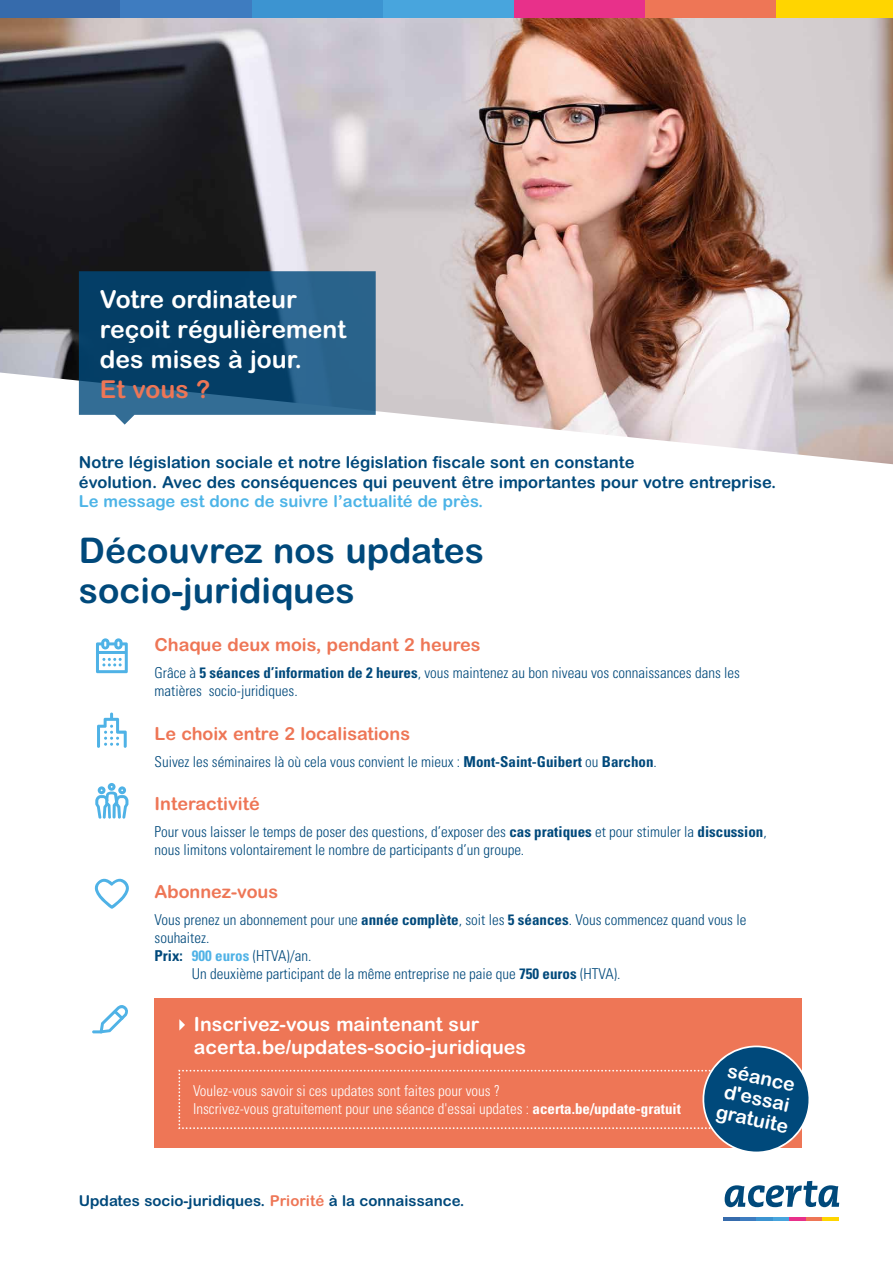
<style>
.page{position:relative;width:893px;height:1263px;background:#fff}
.page>*{position:absolute;margin:0;border:0;box-sizing:border-box;transform-origin:0 0}
.t1{font:700 35.4px/40.5px "Arial Rounded MT Std";color:#00497b}
.t2{font:700 24.75px/30px "Arial Rounded MT Std";color:#fff}
.t3{font:700 24.75px "Arial Rounded MT Std";color:#ee7656}
.t4{font:700 19.5px/21px "Arial Rounded MT Std";color:#fff}
.t5{font:700 18px "Arial Rounded MT Std";color:#ee7656}
.t6{font:700 16.5px/19.8px "Arial Rounded MT Std";color:#00497b}
.t7{font:700 16.5px "Arial Rounded MT Std";color:#4db4e7}
.t8{font:300 condensed 15px/18px "Univers LT Std";color:#00497b}
.t9{font:300 condensed 15px/18px "Univers LT Std";color:#fff}
.t10{font:700 15px "Arial Rounded MT Std";color:#00497b}
.s1{font-weight:700}
.s2{font-weight:700;color:#4fb2e6}
.s3{color:#ee7656}
</style>
<div class="page">
<img style="left:0;top:17px;width:893px;height:447px">
<div style="left:154px;top:999px;width:648px;height:149px;background:#ee7656"></div>
<div style="left:0;top:0;width:121px;height:17px;background:#366bac"></div>
<div style="left:121px;top:0;width:131px;height:17px;background:#3e7cc0"></div>
<div style="left:252px;top:0;width:131px;height:17px;background:#3c94d1"></div>
<div style="left:383px;top:0;width:131px;height:17px;background:#48a5dd"></div>
<div style="left:514px;top:0;width:131px;height:17px;background:#e8308a"></div>
<div style="left:645px;top:0;width:131px;height:17px;background:#ee7656"></div>
<div style="left:776px;top:0;width:117px;height:17px;background:#ffd500"></div>
<hr style="left:724px;top:1218px;width:16px;height:3px;background:#366bac">
<hr style="left:740px;top:1218px;width:16px;height:3px;background:#3e7cc0">
<hr style="left:756px;top:1218px;width:17px;height:3px;background:#3c94d1">
<hr style="left:773px;top:1218px;width:16px;height:3px;background:#48a5dd">
<hr style="left:789px;top:1218px;width:17px;height:3px;background:#e8308a">
<hr style="left:806px;top:1218px;width:16px;height:3px;background:#ee7656">
<hr style="left:822px;top:1218px;width:17px;height:3px;background:#ffd500">
<svg style="left:725px;top:1181px;width:114px;height:26px"></svg>
<svg style="left:79px;top:271px;width:297px;height:154px;background:#245a80"></svg>
<svg style="left:96px;top:638px;width:32px;height:35px"></svg>
<svg style="left:95px;top:783px;width:33px;height:36px"></svg>
<svg style="left:97px;top:712px;width:30px;height:36px"></svg>
<svg style="left:95px;top:879px;width:34px;height:30px"></svg>
<svg style="left:179px;top:1019px;width:6px;height:11px"></svg>
<svg style="left:178px;top:1045px;width:631px;height:107px"></svg>
<svg style="left:92px;top:1005px;width:36px;height:28px"></svg>
<h2 class="t2" style="left:100px;top:284px;width:248px">Votre ordinateur reçoit régulièrement des mises à jour.</h2>
<h2 class="t3" style="left:100px;top:374px;width:112px">Et vous ?</h2>
<p class="t6" style="left:79px;top:452px;width:699px">Notre législation sociale et notre législation fiscale sont en constante<br>évolution. Avec des conséquences qui peuvent être importantes pour votre entreprise.</p>
<p class="t7" style="left:79px;top:492px;width:406px">Le message est donc de suivre l’actualité de près.</p>
<h1 class="t1" style="left:79px;top:530px;width:407px">Découvrez nos updates socio-juridiques</h1>
<p class="t5" style="left:154px;top:634px;width:328px">Chaque deux mois, pendant 2 heures</p>
<p class="t8" style="left:154px;top:664px;width:587px">Grâce à <span class="s1">5 séances d’information de 2 heures</span>, vous maintenez au bon niveau vos connaissances dans les matières socio-juridiques.</p>
<p class="t5" style="left:154px;top:723px;width:257px">Le choix entre 2 localisations</p>
<p class="t8" style="left:154px;top:752px;width:504px">Suivez les séminaires là où cela vous convient le mieux : <span class="s1">Mont-Saint-Guibert</span> ou <span class="s1">Barchon</span>.</p>
<p class="t5" style="left:154px;top:793px;width:107px">Interactivité</p>
<p class="t8" style="left:154px;top:823px;width:614px">Pour vous laisser le temps de poser des questions, d’exposer des <span class="s1">cas pratiques</span> et pour stimuler la <span class="s1">discussion</span>, nous limitons volontairement le nombre de participants d’un groupe.</p>
<p class="t5" style="left:154px;top:881px;width:125px">Abonnez-vous</p>
<p class="t8" style="left:154px;top:911px;width:593px">Vous prenez un abonnement pour une <span class="s1">année complète</span>, soit les <span class="s1">5 séances</span>. Vous commencez quand vous le</p>
<p class="t8" style="left:154px;top:929px;width:56px">souhaitez.</p>
<p class="t8" style="left:154px;top:947px;width:158px"><span class="s1">Prix:</span> <span class="s2">900 euros</span> (HTVA)/an.</p>
<p class="t8" style="left:192px;top:965px;width:430px">Un deuxième participant de la même entreprise ne paie que <span class="s1">750 euros</span> (HTVA).</p>
<h3 class="t4" style="left:194px;top:1012px;width:334px;line-height:23.4px">Inscrivez-vous maintenant sur acerta.be/updates-socio-juridiques</h3>
<p class="t9" style="left:193px;top:1082px;width:489px">Voulez-vous savoir si ces updates sont faites pour vous ?<br>Inscrivez-vous gratuitement pour une séance d'essai updates : <span class="s1">acerta.be/update-gratuit</span></p>
<p class="t10" style="left:79px;top:1192px;width:387px">Updates socio-juridiques. <span class="s3">Priorité</span> à la connaissance.</p>
<h3 class="t4" style="left:727px;top:1059px;width:75px;rotate:12deg">séance d'essai gratuite</h3>
</div>
